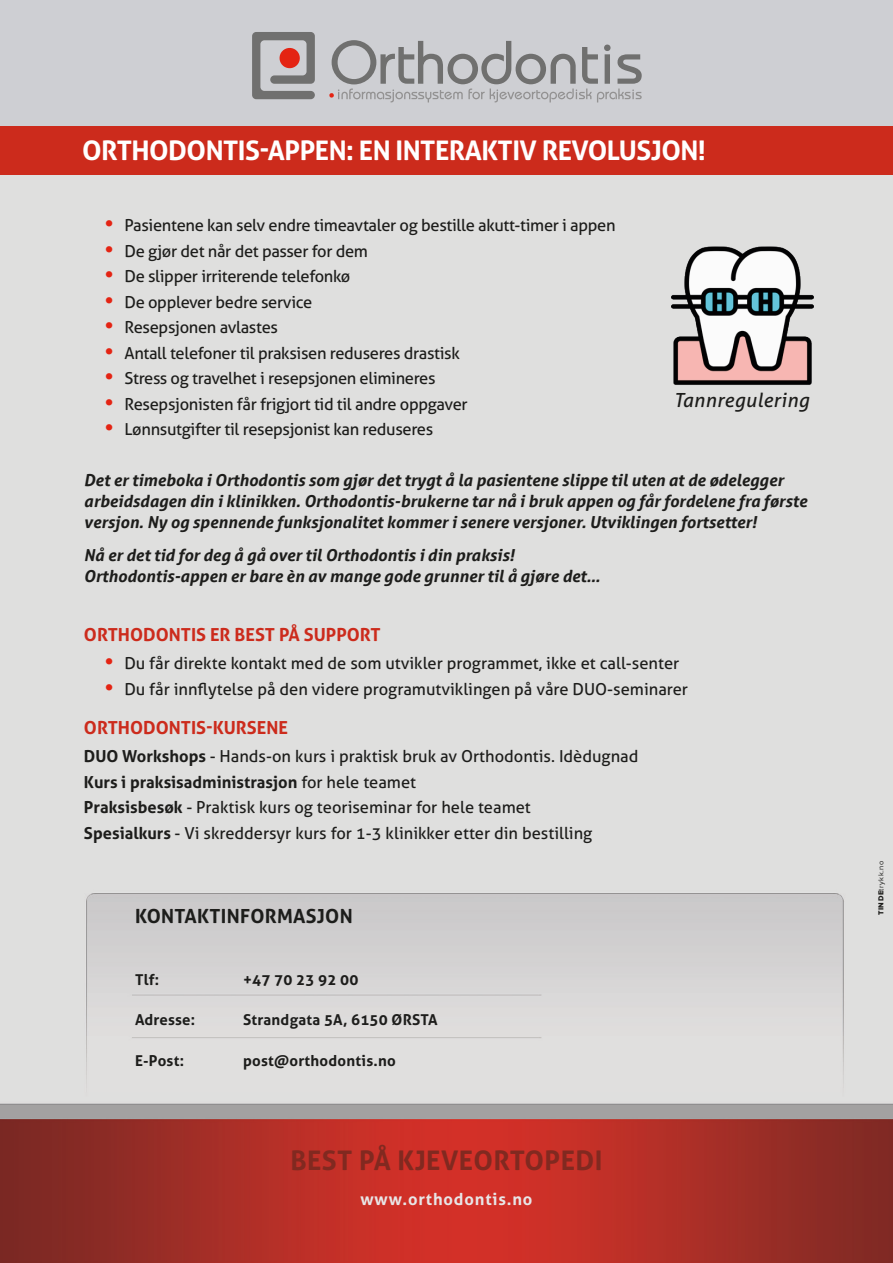
<style>
.page{position:relative;width:893px;height:1263px;background:#fff}
.page>*{position:absolute;margin:0;border:0;box-sizing:border-box;transform-origin:0 0}
.t1{font:700 27px "Aller";letter-spacing:-.02em;color:#fff}
.t2{font:700 27px "Aller";letter-spacing:.015em;color:#812920}
.t3{font:700 19.5px "Aller";letter-spacing:.015em;color:#1d1d1b}
.t4{font:italic 19.5px "Aller";letter-spacing:.02em;color:#1d1d1b}
.t5{font:700 18px "Aller";color:#cc2b1c}
.t6{font:italic 700 16.5px/21px "Aller";color:#1d1d1b}
.t7{font:16.5px/25.5px "Aller";color:#1d1d1b}
.t8{font:16.5px "Aller";letter-spacing:-.02em;color:#1d1d1b}
.t9{font:700 16.5px "Aller";letter-spacing:.05em;color:#e8e6e7}
.t10{font:700 15px "Aller";letter-spacing:.015em;color:#1d1d1b}
.t11{font:7.5px "Proxima Nova";letter-spacing:.07em;color:#1d1d1b}
.s1{font-weight:700;font-size:21px;color:#e42413}
.s2{font-weight:700}
.s3{font-family:"Proxima Nova Extrabld"}
</style>
<div class="page">
<img style="left:0;top:175px;width:893px;height:1088px">
<div style="left:0;top:0;width:893px;height:165px;background:#cecfd3"></div>
<svg style="left:329px;top:40px;width:313px;height:62px"></svg>
<svg style="left:252px;top:32px;width:63px;height:67px"></svg>
<div style="left:0;top:126px;width:893px;height:49px;background:#cc2b1c"></div>
<img style="left:672px;top:244px;width:142px;height:142px">
<h1 class="t1" style="left:82px;top:134px;width:625px">ORTHODONTIS-APPEN: EN INTERAKTIV REVOLUSJON!</h1>
<p class="t8" style="left:105px;top:215px;width:513px"><span class="s1">•</span> Pasientene kan selv endre timeavtaler og bestille akutt-timer i appen</p>
<p class="t8" style="left:105px;top:241px;width:265px"><span class="s1">•</span> De gjør det når det passer for dem</p>
<p class="t8" style="left:105px;top:266px;width:247px"><span class="s1">•</span> De slipper irriterende telefonkø</p>
<p class="t8" style="left:105px;top:292px;width:209px"><span class="s1">•</span> De opplever bedre service</p>
<p class="t8" style="left:105px;top:317px;width:175px"><span class="s1">•</span> Resepsjonen avlastes</p>
<p class="t8" style="left:105px;top:343px;width:357px"><span class="s1">•</span> Antall telefoner til praksisen reduseres drastisk</p>
<p class="t8" style="left:105px;top:368px;width:333px"><span class="s1">•</span> Stress og travelhet i resepsjonen elimineres</p>
<p class="t8" style="left:105px;top:394px;width:365px"><span class="s1">•</span> Resepsjonisten får frigjort tid til andre oppgaver</p>
<p class="t8" style="left:105px;top:419px;width:330px"><span class="s1">•</span> Lønnsutgifter til resepsjonist kan reduseres</p>
<p class="t6" style="left:84px;top:470px;width:725px">Det er timeboka i Orthodontis som gjør det trygt å la pasientene slippe til uten at de ødelegger arbeidsdagen din i klinikken. Orthodontis-brukerne tar nå i bruk appen og får fordelene fra første versjon. Ny og spennende funksjonalitet kommer i senere versjoner. Utviklingen fortsetter!</p>
<p class="t6" style="left:84px;top:545px;width:518px">Nå er det tid for deg å gå over til Orthodontis i din praksis!<br>Orthodontis-appen er bare èn av mange gode grunner til å gjøre det…</p>
<p class="t4" style="left:674px;top:388px;width:137px">Tannregulering</p>
<p class="t5" style="left:84px;top:623px;width:298px">ORTHODONTIS ER BEST PÅ SUPPORT</p>
<p class="t7" style="left:105px;top:650px;width:576px"><span class="s1">•</span> Du får direkte kontakt med de som utvikler programmet, ikke et call-senter</p>
<p class="t7" style="left:105px;top:676px;width:585px"><span class="s1">•</span> Du får innflytelse på den videre programutviklingen på våre DUO-seminarer</p>
<p class="t5" style="left:84px;top:716px;width:206px">ORTHODONTIS-KURSENE</p>
<p class="t7" style="left:84px;top:743px;width:556px"><span class="s2">DUO Workshops</span> - Hands-on kurs i praktisk bruk av Orthodontis. Idèdugnad <span class="s2">Kurs i praksisadministrasjon</span> for hele teamet<br><span class="s2">Praksisbesøk</span> - Praktisk kurs og teoriseminar for hele teamet<br><span class="s2">Spesialkurs</span> - Vi skreddersyr kurs for 1-3 klinikker etter din bestilling</p>
<p class="t3" style="left:135px;top:904px;width:219px">KONTAKTINFORMASJON</p>
<p class="t10" style="left:135px;top:970px;width:26px">Tlf:</p>
<p class="t10" style="left:243px;top:970px;width:117px">+47 70 23 92 00</p>
<p class="t10" style="left:135px;top:1011px;width:62px">Adresse:</p>
<p class="t10" style="left:243px;top:1011px;width:196px">Strandgata 5A, 6150 ØRSTA</p>
<p class="t10" style="left:135px;top:1051px;width:51px">E-Post:</p>
<p class="t10" style="left:243px;top:1051px;width:154px">post@orthodontis.no</p>
<h1 class="t2" style="left:290px;top:1144px;width:314px">BEST PÅ KJEVEORTOPEDI</h1>
<p class="t9" style="left:361px;top:1189px;width:173px">www.orthodontis.no</p>
<p class="t11" style="left:877px;top:915px;width:56px;rotate:-90deg"><span class="s3">TINDE</span>trykk.no</p>
</div>
